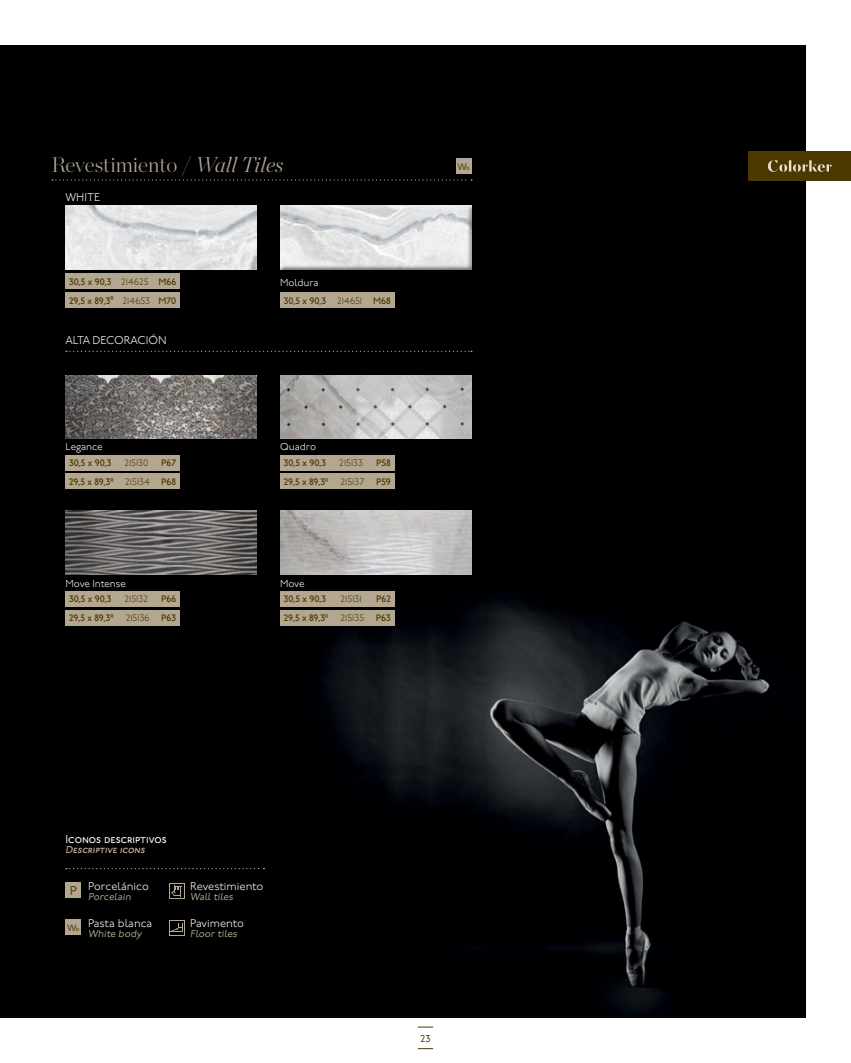
<style>
.page{position:relative;width:851px;height:1063px;background:#fff}
.page>*{position:absolute;margin:0;border:0;box-sizing:border-box;transform-origin:0 0}
.t1{font:200 21.25px "Chronicle Display";color:#b3a792}
.INFO{font:12.88px "P22 Underground";color:#4b3900}
.t2{font:300 11.25px "P22 Underground";color:#fff}
.t3{font:11.25px "P22 Underground Bk P";color:#fff}
.t4{font:10px "P22 Underground";color:#b3a792}
.t5{font:300 10px "P22 Underground";color:#fff}
.t6{font:10px "P22 Underground P Cp";color:#b3a792}
.t7{font:10px "P22 Underground";color:#4b3900}
.INFO-2{font:9.62px "P22 Underground";color:#4b3900}
.t8{font:500 9.38px "P22 Underground";color:#4b3900}
.t9{font:300 9.38px "P22 Underground";color:#4b3900}
.t10{font:500 9.38px "P22 Underground";color:#4b3900}
.s1{font-style:italic}
.s2{font-size:6.25px}
.s3{font-weight:300}
.s4{font-style:inherit}
</style>
<div class="page">
<div style="left:0;top:45px;width:805px;height:973px;background:#000"></div>
<img style="left:207px;top:409px;width:563px;height:607px">
<img style="left:65px;top:375px;width:192px;height:63px">
<img style="left:280px;top:511px;width:191px;height:63px">
<img style="left:65px;top:511px;width:192px;height:63px">
<img style="left:280px;top:375px;width:191px;height:63px">
<div style="left:279px;top:205px;width:194px;height:66px;background:#000;opacity:.73"></div>
<img style="left:65px;top:206px;width:192px;height:64px">
<svg style="left:52px;top:179px;width:420px;height:2px"></svg>
<svg style="left:66px;top:351px;width:406px;height:1px"></svg>
<div style="left:65px;top:274px;width:115px;height:15px;background:#b3a792"></div>
<div style="left:280px;top:292px;width:114px;height:16px;background:#b3a792"></div>
<div style="left:65px;top:292px;width:115px;height:16px;background:#b3a792"></div>
<div style="left:65px;top:473px;width:115px;height:16px;background:#b3a792"></div>
<div style="left:65px;top:610px;width:115px;height:16px;background:#b3a792"></div>
<div style="left:280px;top:473px;width:114px;height:16px;background:#b3a792"></div>
<div style="left:280px;top:610px;width:114px;height:16px;background:#b3a792"></div>
<div style="left:65px;top:455px;width:115px;height:16px;background:#b3a792"></div>
<div style="left:65px;top:591px;width:115px;height:16px;background:#b3a792"></div>
<div style="left:280px;top:455px;width:114px;height:16px;background:#b3a792"></div>
<div style="left:280px;top:591px;width:114px;height:16px;background:#b3a792"></div>
<div style="left:455px;top:158px;width:16px;height:16px;background:#b3a792"></div>
<svg style="left:66px;top:868px;width:198px;height:1px"></svg>
<div style="left:65px;top:882px;width:16px;height:16px;background:#b3a792"></div>
<svg style="left:169px;top:920px;width:16px;height:16px"></svg>
<svg style="left:169px;top:883px;width:16px;height:16px"></svg>
<div style="left:65px;top:919px;width:16px;height:16px;background:#b3a792"></div>
<div style="left:748px;top:151px;width:102px;height:30px;background:#4b3900"></div>
<svg style="left:767px;top:160px;width:64px;height:12px"></svg>
<svg style="left:418px;top:1027px;width:15px;height:1px"></svg>
<svg style="left:418px;top:1048px;width:15px;height:1px"></svg>
<p class="t1" style="left:51px;top:148px;width:233px">Revestimiento / <span class="s1">Wall Tiles</span></p>
<p class="INFO-2" style="left:457px;top:161px;width:14px">W<span class="s2">b</span></p>
<p class="t2" style="left:65px;top:191px;width:36px">WHITE</p>
<p class="t8" style="left:69px;top:277px;width:109px">30,5 x 90,3 <span class="s3">214625</span> <span class="s4">M66</span></p>
<p class="t8" style="left:69px;top:295px;width:109px">29,5 x 89,3<sup>R</sup> <span class="s3">214653</span> <span class="s4">M70</span></p>
<p class="t8" style="left:283px;top:295px;width:109px">30,5 x 90,3 <span class="s3">214651</span> <span class="s4">M68</span></p>
<p class="t5" style="left:280px;top:277px;width:40px">Moldura</p>
<p class="t2" style="left:65px;top:334px;width:103px">ALTA DECORACIÓN</p>
<p class="t5" style="left:65px;top:441px;width:39px">Legance</p>
<p class="t5" style="left:280px;top:441px;width:37px">Quadro</p>
<p class="t8" style="left:69px;top:458px;width:44px">30,5 x 90,3</p>
<p class="t9" style="left:124px;top:458px;width:26px">215130</p>
<p class="t10" style="left:161px;top:458px;width:16px">P67</p>
<p class="t8" style="left:283px;top:458px;width:44px">30,5 x 90,3</p>
<p class="t9" style="left:339px;top:458px;width:25px">215133</p>
<p class="t10" style="left:376px;top:458px;width:16px">P58</p>
<p class="t8" style="left:69px;top:477px;width:109px">29,5 x 89,3<sup>R</sup> <span class="s3">215134</span> <span class="s4">P68</span></p>
<p class="t8" style="left:283px;top:477px;width:46px">29,5 x 89,3<sup>R</sup></p>
<p class="t9" style="left:340px;top:477px;width:25px">215137</p>
<p class="t10" style="left:376px;top:477px;width:16px">P59</p>
<p class="t5" style="left:65px;top:578px;width:62px">Move Intense</p>
<p class="t5" style="left:280px;top:578px;width:26px">Move</p>
<p class="t8" style="left:69px;top:594px;width:44px">30,5 x 90,3</p>
<p class="t9" style="left:124px;top:594px;width:25px">215132</p>
<p class="t10" style="left:161px;top:594px;width:17px">P66</p>
<p class="t8" style="left:283px;top:594px;width:44px">30,5 x 90,3</p>
<p class="t9" style="left:340px;top:594px;width:23px">215131</p>
<p class="t10" style="left:376px;top:594px;width:16px">P62</p>
<p class="t8" style="left:69px;top:613px;width:109px">29,5 x 89,3<sup>R</sup> <span class="s3">215136</span> <span class="s4">P63</span></p>
<p class="t8" style="left:283px;top:613px;width:46px">29,5 x 89,3<sup>R</sup></p>
<p class="t9" style="left:340px;top:613px;width:25px">215135</p>
<p class="t10" style="left:376px;top:613px;width:16px">P63</p>
<p class="t3" style="left:65px;top:833px;width:103px">Iconos descriptivos</p>
<p class="t6" style="left:65px;top:844px;width:82px">Descriptive icons</p>
<p class="INFO" style="left:70px;top:883px;width:9px">P</p>
<p class="INFO-2" style="left:67px;top:922px;width:14px">W<span class="s2">b</span></p>
<p class="t2" style="left:88px;top:880px;width:62px">Porcelánico</p>
<p class="t4" style="left:88px;top:891px;width:46px">Porcelain</p>
<p class="t2" style="left:88px;top:917px;width:66px">Pasta blanca</p>
<p class="t4" style="left:88px;top:928px;width:57px">White body</p>
<p class="t2" style="left:190px;top:880px;width:74px">Revestimiento</p>
<p class="t4" style="left:190px;top:891px;width:46px">Wall tiles</p>
<p class="t2" style="left:190px;top:917px;width:55px">Pavimento</p>
<p class="t4" style="left:190px;top:928px;width:50px">Floor tiles</p>
<p class="t7" style="left:420px;top:1033px;width:12px">23</p>
</div>
